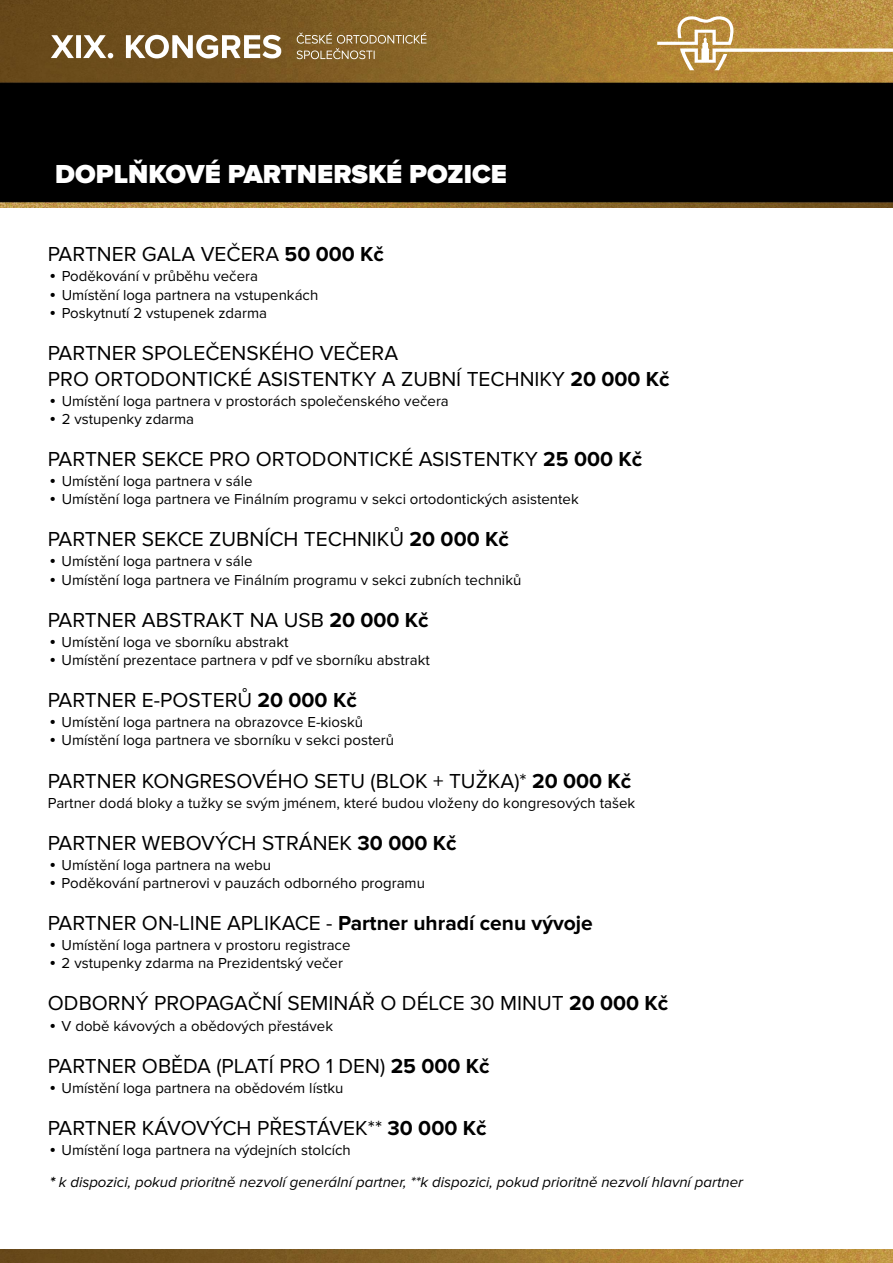
<style>
.page{position:relative;width:893px;height:1263px;background:#fff}
.page>*{position:absolute;margin:0;border:0;box-sizing:border-box;transform-origin:0 0}
.t1{font:700 27px "Proxima Nova";color:#fff}
.t2{font:21px/25.7px "Proxima Nova";color:#000}
.t3{font:15px "Proxima Nova";color:#000}
.t4{font:italic 15px "Proxima Nova";color:#000}
.s1{font-weight:700}
.s2{font-family:"Nimbus CEZ";font-weight:900}
</style>
<div class="page">
<img style="left:0;top:1249px;width:893px;height:14px">
<img style="left:0;top:0;width:893px;height:207px">
<svg style="left:51px;top:35px;width:230px;height:23px"></svg>
<svg style="left:297px;top:33px;width:129px;height:26px;background:#957847"></svg>
<svg style="left:657px;top:13px;width:236px;height:57px;background:#c29b54"></svg>
<h1 class="t1" style="left:55px;top:162px;width:453px">DOPLŇKOVÉ PARTNERSKÉ POZICE</h1>
<h2 class="t2" style="left:48px;top:242px;width:338px">PARTNER GALA VEČERA <span class="s1">50 000 Kč</span></h2>
<p class="t3" style="left:48px;top:269px;width:212px"><span class="s2">•</span> Poděkování v průběhu večera</p>
<p class="t3" style="left:48px;top:288px;width:272px"><span class="s2">•</span> Umístění loga partnera na vstupenkách</p>
<p class="t3" style="left:48px;top:306px;width:221px"><span class="s2">•</span> Poskytnutí 2 vstupenek zdarma</p>
<h2 class="t2" style="left:48px;top:341px;width:623px">PARTNER SPOLEČENSKÉHO VEČERA<br>PRO ORTODONTICKÉ ASISTENTKY A ZUBNÍ TECHNIKY <span class="s1">20 000 Kč</span></h2>
<p class="t3" style="left:48px;top:394px;width:402px"><span class="s2">•</span> Umístění loga partnera v prostorách společenského večera</p>
<p class="t3" style="left:48px;top:412px;width:148px"><span class="s2">•</span> 2 vstupenky zdarma</p>
<h2 class="t2" style="left:48px;top:447px;width:596px">PARTNER SEKCE PRO ORTODONTICKÉ ASISTENTKY <span class="s1">25 000 Kč</span></h2>
<p class="t3" style="left:48px;top:474px;width:206px"><span class="s2">•</span> Umístění loga partnera v sále</p>
<p class="t3" style="left:48px;top:492px;width:532px"><span class="s2">•</span> Umístění loga partnera ve Finálním programu v sekci ortodontických asistentek</p>
<h2 class="t2" style="left:48px;top:527px;width:462px">PARTNER SEKCE ZUBNÍCH TECHNIKŮ <span class="s1">20 000 Kč</span></h2>
<p class="t3" style="left:48px;top:554px;width:206px"><span class="s2">•</span> Umístění loga partnera v sále</p>
<p class="t3" style="left:48px;top:573px;width:475px"><span class="s2">•</span> Umístění loga partnera ve Finálním programu v sekci zubních techniků</p>
<h2 class="t2" style="left:48px;top:608px;width:382px">PARTNER ABSTRAKT NA USB <span class="s1">20 000 Kč</span></h2>
<p class="t3" style="left:48px;top:635px;width:242px"><span class="s2">•</span> Umístění loga ve sborníku abstrakt</p>
<p class="t3" style="left:48px;top:653px;width:383px"><span class="s2">•</span> Umístění prezentace partnera v pdf ve sborníku abstrakt</p>
<h2 class="t2" style="left:48px;top:688px;width:310px">PARTNER E-POSTERŮ <span class="s1">20 000 Kč</span></h2>
<p class="t3" style="left:48px;top:715px;width:317px"><span class="s2">•</span> Umístění loga partnera na obrazovce E-kiosků</p>
<p class="t3" style="left:48px;top:734px;width:348px"><span class="s2">•</span> Umístění loga partnera ve sborníku v sekci posterů</p>
<h2 class="t2" style="left:48px;top:769px;width:585px">PARTNER KONGRESOVÉHO SETU (BLOK + TUŽKA)* <span class="s1">20 000 Kč</span></h2>
<p class="t3" style="left:48px;top:796px;width:589px">Partner dodá bloky a tužky se svým jménem, které budou vloženy do kongresových tašek</p>
<h2 class="t2" style="left:48px;top:831px;width:410px">PARTNER WEBOVÝCH STRÁNEK <span class="s1">30 000 Kč</span></h2>
<p class="t3" style="left:48px;top:858px;width:225px"><span class="s2">•</span> Umístění loga partnera na webu</p>
<p class="t3" style="left:48px;top:876px;width:379px"><span class="s2">•</span> Poděkování partnerovi v pauzách odborného programu</p>
<h2 class="t2" style="left:48px;top:911px;width:546px">PARTNER ON-LINE APLIKACE - <span class="s1">Partner uhradí cenu vývoje</span></h2>
<p class="t3" style="left:48px;top:938px;width:304px"><span class="s2">•</span> Umístění loga partnera v prostoru registrace</p>
<p class="t3" style="left:48px;top:956px;width:297px"><span class="s2">•</span> 2 vstupenky zdarma na Prezidentský večer</p>
<h2 class="t2" style="left:48px;top:991px;width:622px">ODBORNÝ PROPAGAČNÍ SEMINÁŘ O DÉLCE 30 MINUT <span class="s1">20 000 Kč</span></h2>
<p class="t3" style="left:48px;top:1019px;width:287px"><span class="s2">•</span> V době kávových a obědových přestávek</p>
<h2 class="t2" style="left:48px;top:1054px;width:443px">PARTNER OBĚDA (PLATÍ PRO 1 DEN) <span class="s1">25 000 Kč</span></h2>
<p class="t3" style="left:48px;top:1081px;width:297px"><span class="s2">•</span> Umístění loga partnera na obědovém lístku</p>
<h2 class="t2" style="left:48px;top:1116px;width:440px">PARTNER KÁVOVÝCH PŘESTÁVEK** <span class="s1">30 000 Kč</span></h2>
<p class="t3" style="left:48px;top:1143px;width:304px"><span class="s2">•</span> Umístění loga partnera na výdejních stolcích</p>
<p class="t4" style="left:50px;top:1175px;width:695px"><span class="s1">*</span> k dispozici, pokud prioritně nezvolí generální partner, **k dispozici, pokud prioritně nezvolí hlavní partner</p>
</div>
